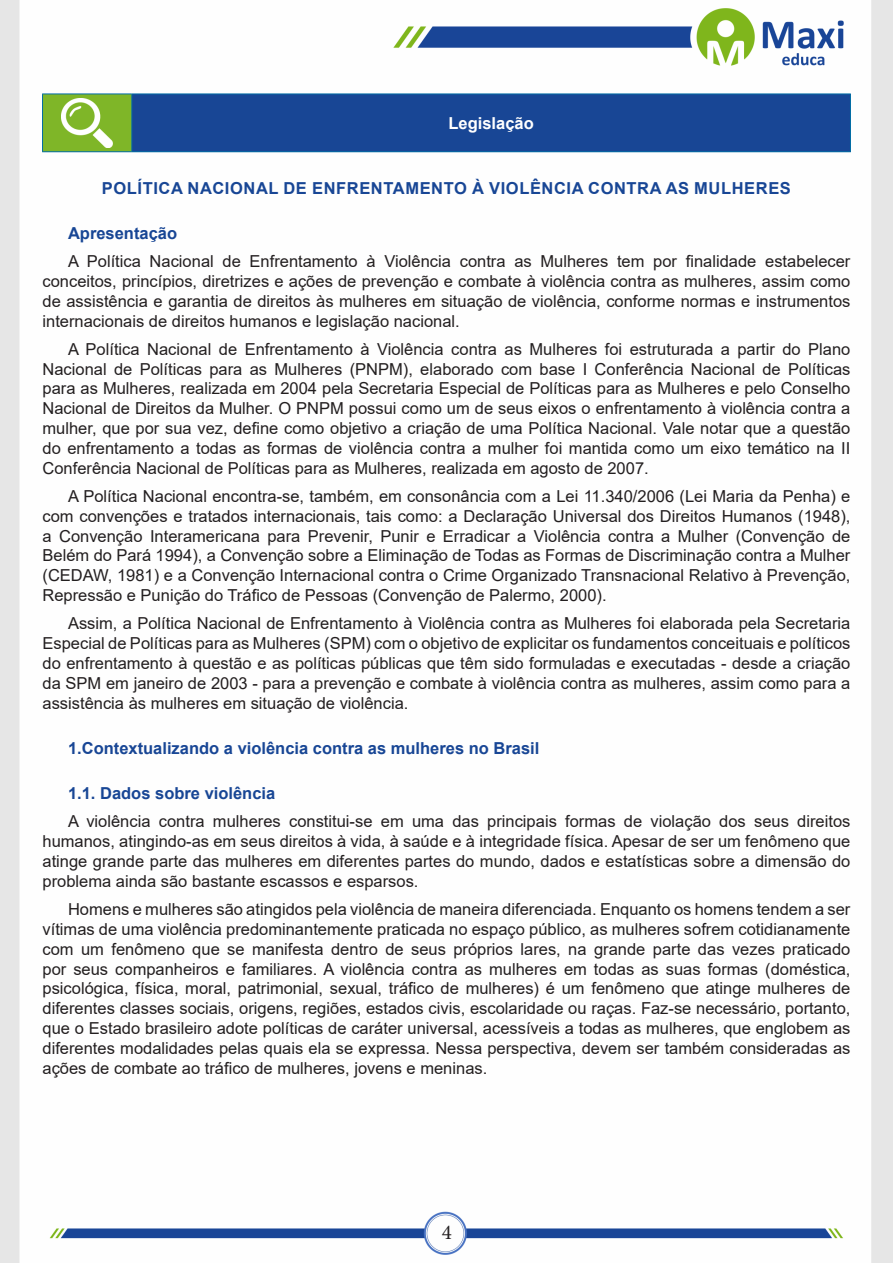
<style>
.page{position:relative;width:893px;height:1263px;background:#fff}
.page>*{position:absolute;margin:0;border:0;box-sizing:border-box;transform-origin:0 0}
.t1{font:21px "Minion Pro";color:#231f20}
.TEXTO_BASE{font:16.5px/19.8px "Arial";color:#231f20;text-align:justify}
.TITULO_DE_ASSUNTO__CORPO{font:700 16.5px "Arial";color:#184695}
.TITULO_DE_LEI{font:700 16.5px "Arial";letter-spacing:.035em;color:#184695}
.CENTRALIZAR{font:700 16.5px "Arial";color:#fff}
</style>
<div class="page">
<img style="left:0;top:0;width:893px;height:1263px">
<div style="left:43px;top:94px;width:89px;height:58px;background:#7fb628"></div>
<div style="left:132px;top:94px;width:718px;height:58px;background:#184695"></div>
<hr style="left:42px;top:94px;width:90px;height:1px;background:#036ea6">
<hr style="left:42px;top:94px;width:1px;height:57px;background:#036ea6">
<hr style="left:42px;top:151px;width:90px;height:1px;background:#036ea6">
<hr style="left:132px;top:94px;width:719px;height:1px;background:#036ea6">
<hr style="left:131px;top:94px;width:1px;height:57px;background:#036ea6">
<hr style="left:850px;top:94px;width:1px;height:57px;background:#036ea6">
<hr style="left:132px;top:151px;width:719px;height:1px;background:#036ea6">
<img style="left:62px;top:98px;width:50px;height:49px">
<p class="CENTRALIZAR" style="left:448px;top:111px;width:87px">Legislação</p>
<p class="TITULO_DE_LEI" style="left:102px;top:176px;width:690px">POLÍTICA NACIONAL DE ENFRENTAMENTO À VIOLÊNCIA CONTRA AS MULHERES</p>
<p class="TITULO_DE_ASSUNTO__CORPO" style="left:68px;top:221px;width:111px">Apresentação</p>
<p class="TEXTO_BASE" style="left:43px;top:251px;width:809px;text-indent:26px">A Política Nacional de Enfrentamento à Violência contra as Mulheres tem por finalidade estabelecer conceitos, princípios, diretrizes e ações de prevenção e combate à violência contra as mulheres, assim como de assistência e garantia de direitos às mulheres em situação de violência, conforme normas e instrumentos internacionais de direitos humanos e legislação nacional.</p>
<p class="TEXTO_BASE" style="left:43px;top:339px;width:809px;text-indent:26px">A Política Nacional de Enfrentamento à Violência contra as Mulheres foi estruturada a partir do Plano Nacional de Políticas para as Mulheres (PNPM), elaborado com base I Conferência Nacional de Políticas para as Mulheres, realizada em 2004 pela Secretaria Especial de Políticas para as Mulheres e pelo Conselho Nacional de Direitos da Mulher. O PNPM possui como um de seus eixos o enfrentamento à violência contra a mulher, que por sua vez, define como objetivo a criação de uma Política Nacional. Vale notar que a questão do enfrentamento a todas as formas de violência contra a mulher foi mantida como um eixo temático na II Conferência Nacional de Políticas para as Mulheres, realizada em agosto de 2007.</p>
<p class="TEXTO_BASE" style="left:43px;top:486px;width:809px;text-indent:26px">A Política Nacional encontra-se, também, em consonância com a Lei 11.340/2006 (Lei Maria da Penha) e com convenções e tratados internacionais, tais como: a Declaração Universal dos Direitos Humanos (1948), a Convenção Interamericana para Prevenir, Punir e Erradicar a Violência contra a Mulher (Convenção de Belém do Pará 1994), a Convenção sobre a Eliminação de Todas as Formas de Discriminação contra a Mulher (CEDAW, 1981) e a Convenção Internacional contra o Crime Organizado Transnacional Relativo à Prevenção, Repressão e Punição do Tráfico de Pessoas (Convenção de Palermo, 2000).</p>
<p class="TEXTO_BASE" style="left:43px;top:613px;width:809px;text-indent:26px">Assim, a Política Nacional de Enfrentamento à Violência contra as Mulheres foi elaborada pela Secretaria Especial de Políticas para as Mulheres (SPM) com o objetivo de explicitar os fundamentos conceituais e políticos do enfrentamento à questão e as políticas públicas que têm sido formuladas e executadas - desde a criação da SPM em janeiro de 2003 - para a prevenção e combate à violência contra as mulheres, assim como para a assistência às mulheres em situação de violência.</p>
<p class="TITULO_DE_ASSUNTO__CORPO" style="left:68px;top:736px;width:473px">1.Contextualizando a violência contra as mulheres no Brasil</p>
<p class="TITULO_DE_ASSUNTO__CORPO" style="left:68px;top:782px;width:209px">1.1. Dados sobre violência</p>
<p class="TEXTO_BASE" style="left:43px;top:812px;width:809px;text-indent:26px">A violência contra mulheres constitui-se em uma das principais formas de violação dos seus direitos humanos, atingindo-as em seus direitos à vida, à saúde e à integridade física. Apesar de ser um fenômeno que atinge grande parte das mulheres em diferentes partes do mundo, dados e estatísticas sobre a dimensão do problema ainda são bastante escassos e esparsos.</p>
<p class="TEXTO_BASE" style="left:43px;top:899px;width:809px;text-indent:26px">Homens e mulheres são atingidos pela violência de maneira diferenciada. Enquanto os homens tendem a ser vítimas de uma violência predominantemente praticada no espaço público, as mulheres sofrem cotidianamente com um fenômeno que se manifesta dentro de seus próprios lares, na grande parte das vezes praticado por seus companheiros e familiares. A violência contra as mulheres em todas as suas formas (doméstica, psicológica, física, moral, patrimonial, sexual, tráfico de mulheres) é um fenômeno que atinge mulheres de diferentes classes sociais, origens, regiões, estados civis, escolaridade ou raças. Faz-se necessário, portanto, que o Estado brasileiro adote políticas de caráter universal, acessíveis a todas as mulheres, que englobem as diferentes modalidades pelas quais ela se expressa. Nessa perspectiva, devem ser também consideradas as ações de combate ao tráfico de mulheres, jovens e meninas.</p>
<p class="t1" style="left:442px;top:1218px;width:12px">4</p>
</div>
